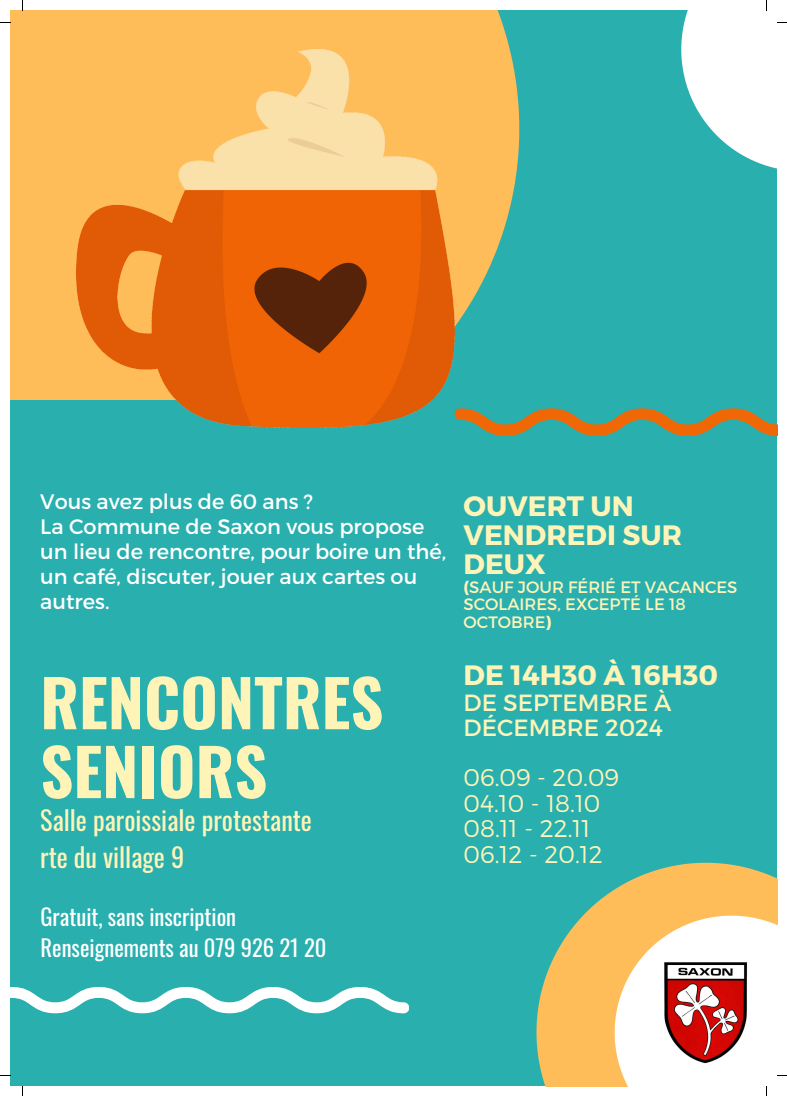
<style>
.page{position:relative;width:787px;height:1096px;background:#fff}
.page>*{position:absolute;margin:0;border:0;box-sizing:border-box;transform-origin:0 0}
.t1{font:700 64.5px/68.9px "Oswald";color:#fff4b8}
.t2{font:700 28px/29.4px "Montserrat";color:#fff4b8}
.t3{font:26.25px/36.5px "Oswald";color:#fff4b8}
.t4{font:300 24.12px/25.6px "Montserrat";color:#fff4b8}
.t5{font:23.38px/24.8px "Montserrat";color:#fff4b8}
.t6{font:22.5px/31px "Oswald";color:#fff}
.t7{font:20.88px/25px "Montserrat";color:#fff}
.t8{font:16.5px/17.4px "Montserrat";color:#fff4b8}
.s1{font-weight:700}
</style>
<div class="page">
<div style="left:10px;top:10px;width:767px;height:1076px;background:#29afae"></div>
<svg style="left:10px;top:987px;width:399px;height:26px"></svg>
<svg style="left:10px;top:10px;width:509px;height:389px;fill:#ffbd59"></svg>
<svg style="left:455px;top:408px;width:322px;height:28px"></svg>
<svg style="left:536px;top:862px;width:241px;height:224px;fill:#ffbd59"></svg>
<img style="left:77px;top:49px;width:378px;height:378px">
<svg style="left:681px;top:0;width:106px;height:169px"></svg>
<svg style="left:615px;top:915px;width:172px;height:180px"></svg>
<p class="t7" style="left:40px;top:487px;width:407px">Vous avez plus de 60 ans ?<br>La Commune de Saxon vous propose un lieu de rencontre, pour boire un thé, un café, discuter, jouer aux cartes ou autres.</p>
<h6 class="t1" style="left:40px;top:665px;width:345px">RENCONTRES<br>SENIORS</h6>
<p class="t3" style="left:40px;top:801px;width:273px">Salle paroissiale protestante rte du village 9</p>
<h4 class="t6" style="left:41px;top:900px;width:288px">Gratuit, sans inscription<br>Renseignements au 079 926 21 20</h4>
<h1 class="t2" style="left:464px;top:489px;width:220px">OUVERT UN<br>VENDREDI SUR<br>DEUX</h1>
<h3 class="t8" style="left:464px;top:577px;width:275px"><span class="s1">(</span>SAUF JOUR FÉRIÉ ET VACANCES<br>SCOLAIRES, EXCEPTÉ LE 18<br>OCTOBRE<span class="s1">)</span></h3>
<h5 class="t2" style="left:464px;top:659px;width:256px">DE 14H30 À 16H30</h5>
<h5 class="t5" style="left:464px;top:689px;width:209px">DE SEPTEMBRE À<br>DÉCEMBRE 2024</h5>
<p class="t4" style="left:464px;top:763px;width:157px">06.09 - 20.09<br>04.10 - 18.10<br>08.11 - 22.11<br>06.12 - 20.12</p>
</div>
